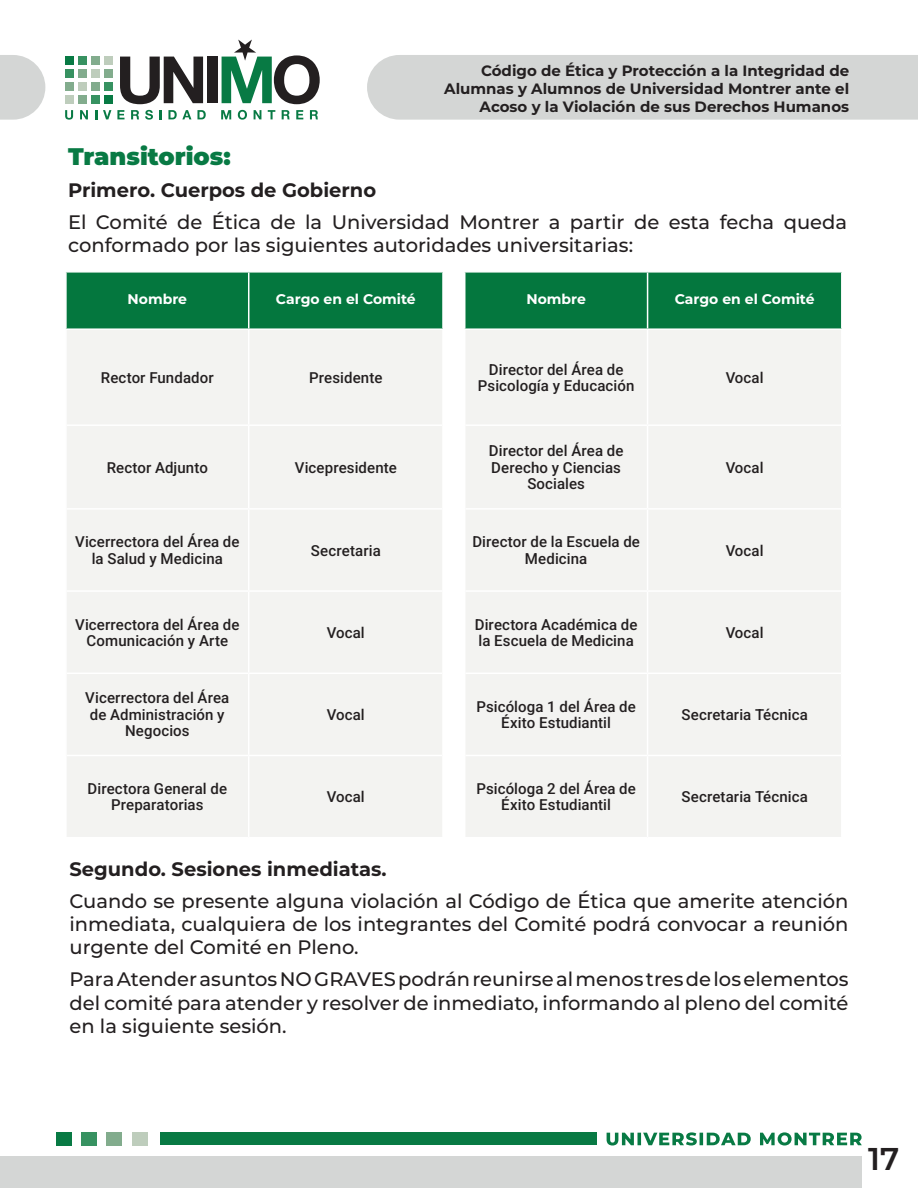
<style>
.page{position:relative;width:918px;height:1188px;background:#fff}
.page>*{position:absolute;margin:0;border:0;box-sizing:border-box;transform-origin:0 0}
.t1{font:600 31.5px "Montserrat";color:#231f20}
.t2{font:900 24px "Montserrat";color:#087a44}
.t3{font:500 19.5px/23.4px "Montserrat";color:#231f20;text-align:justify}
.t4{font:700 19.5px "Montserrat";color:#231f20}
.Subcabeza{font:15px/16.5px "Roboto";letter-spacing:.005em;color:#231f20;text-align:center}
.t5{font:700 15px/18px "Montserrat";color:#231f20;text-align:right}
.Info_Button_Rollover_Text{font:700 13.95px "Montserrat";color:#fff}
</style>
<div class="page">
<svg style="left:0;top:55px;width:45px;height:65px;background:#dadcdb"></svg>
<div style="left:367px;top:55px;width:551px;height:65px;background:#d4d6d5"></div>
<div style="left:160px;top:1132px;width:437px;height:13px;background:#087a44"></div>
<div style="left:56px;top:1132px;width:16px;height:14px;background:#087a44"></div>
<div style="left:81px;top:1132px;width:16px;height:14px;background:#379261"></div>
<div style="left:106px;top:1132px;width:16px;height:14px;background:#82ac8d"></div>
<div style="left:132px;top:1132px;width:16px;height:14px;background:#becdbc"></div>
<svg style="left:607px;top:1132px;width:255px;height:14px"></svg>
<div style="left:65px;top:56px;width:8px;height:9px;background:#087a44"></div>
<div style="left:78px;top:56px;width:8px;height:9px;background:#379261"></div>
<div style="left:91px;top:56px;width:8px;height:9px;background:#82ac8d"></div>
<div style="left:104px;top:56px;width:8px;height:9px;background:#becdbc"></div>
<div style="left:65px;top:70px;width:8px;height:8px;background:#379261"></div>
<div style="left:78px;top:70px;width:8px;height:8px;background:#82ac8d"></div>
<div style="left:91px;top:70px;width:8px;height:8px;background:#becdbc"></div>
<div style="left:104px;top:70px;width:8px;height:8px;background:#82ac8d"></div>
<div style="left:65px;top:83px;width:8px;height:8px;background:#82ac8d"></div>
<div style="left:78px;top:83px;width:8px;height:8px;background:#becdbc"></div>
<div style="left:91px;top:83px;width:8px;height:8px;background:#82ac8d"></div>
<div style="left:104px;top:83px;width:8px;height:8px;background:#379261"></div>
<div style="left:65px;top:96px;width:8px;height:8px;background:#becdbc"></div>
<div style="left:78px;top:96px;width:8px;height:8px;background:#82ac8d"></div>
<div style="left:91px;top:96px;width:8px;height:8px;background:#379261"></div>
<div style="left:104px;top:96px;width:8px;height:8px;background:#087a44"></div>
<svg style="left:120px;top:57px;width:83px;height:47px"></svg>
<div style="left:207px;top:57px;width:10px;height:46px;background:#231f20"></div>
<svg style="left:65px;top:110px;width:8px;height:10px"></svg>
<svg style="left:80px;top:110px;width:8px;height:9px"></svg>
<svg style="left:95px;top:110px;width:16px;height:9px"></svg>
<svg style="left:117px;top:110px;width:8px;height:9px"></svg>
<svg style="left:131px;top:110px;width:8px;height:9px"></svg>
<svg style="left:145px;top:110px;width:8px;height:10px"></svg>
<svg style="left:159px;top:110px;width:3px;height:9px"></svg>
<svg style="left:168px;top:110px;width:23px;height:9px"></svg>
<svg style="left:197px;top:110px;width:9px;height:9px"></svg>
<svg style="left:221px;top:110px;width:10px;height:9px"></svg>
<svg style="left:238px;top:110px;width:9px;height:10px"></svg>
<svg style="left:254px;top:110px;width:7px;height:9px"></svg>
<svg style="left:268px;top:110px;width:7px;height:9px"></svg>
<svg style="left:282px;top:110px;width:8px;height:9px"></svg>
<svg style="left:296px;top:110px;width:7px;height:9px"></svg>
<svg style="left:310px;top:110px;width:8px;height:9px"></svg>
<svg style="left:222px;top:40px;width:98px;height:64px"></svg>
<div style="left:0;top:1157px;width:862px;height:31px;background:#d4d6d5"></div>
<div style="left:67px;top:273px;width:375px;height:55px;background:#04773e"></div>
<div style="left:67px;top:330px;width:375px;height:178px;background:#f3f3f1"></div>
<div style="left:67px;top:510px;width:375px;height:245px;background:#f3f3f1"></div>
<div style="left:66px;top:755px;width:183px;height:83px;background:#f3f3f1"></div>
<div style="left:249px;top:755px;width:194px;height:83px;background:#f3f3f1"></div>
<hr style="left:248px;top:273px;width:1px;height:55px;background:#fff">
<hr style="left:67px;top:424px;width:182px;height:2px;background:#fff">
<hr style="left:249px;top:424px;width:193px;height:2px;background:#fff">
<hr style="left:67px;top:590px;width:182px;height:2px;background:#fff">
<hr style="left:249px;top:590px;width:193px;height:2px;background:#fff">
<hr style="left:67px;top:673px;width:182px;height:1px;background:#fff">
<hr style="left:249px;top:673px;width:193px;height:1px;background:#fff">
<hr style="left:67px;top:755px;width:182px;height:1px;background:#fff">
<hr style="left:249px;top:755px;width:193px;height:1px;background:#fff">
<hr style="left:65px;top:837px;width:184px;height:1px;background:#fff">
<hr style="left:249px;top:837px;width:195px;height:1px;background:#fff">
<hr style="left:248px;top:330px;width:1px;height:94px;background:#fff">
<hr style="left:248px;top:426px;width:1px;height:82px;background:#fff">
<hr style="left:248px;top:510px;width:1px;height:80px;background:#fff">
<hr style="left:248px;top:592px;width:1px;height:81px;background:#fff">
<hr style="left:248px;top:674px;width:1px;height:81px;background:#fff">
<hr style="left:65px;top:755px;width:2px;height:82px;background:#fff">
<hr style="left:248px;top:756px;width:1px;height:81px;background:#fff">
<hr style="left:442px;top:755px;width:2px;height:82px;background:#fff">
<div style="left:465px;top:273px;width:376px;height:55px;background:#04773e"></div>
<div style="left:466px;top:330px;width:375px;height:178px;background:#f3f3f1"></div>
<div style="left:466px;top:510px;width:375px;height:327px;background:#f3f3f1"></div>
<div style="left:466px;top:592px;width:181px;height:163px;background:#f3f3f1"></div>
<div style="left:465px;top:755px;width:183px;height:83px;background:#f3f3f1"></div>
<hr style="left:647px;top:273px;width:1px;height:55px;background:#fff">
<hr style="left:465px;top:424px;width:183px;height:2px;background:#fff">
<hr style="left:648px;top:424px;width:193px;height:2px;background:#fff">
<hr style="left:465px;top:590px;width:183px;height:2px;background:#fff">
<hr style="left:648px;top:590px;width:193px;height:2px;background:#fff">
<hr style="left:465px;top:673px;width:183px;height:1px;background:#fff">
<hr style="left:648px;top:673px;width:193px;height:1px;background:#fff">
<hr style="left:465px;top:755px;width:183px;height:1px;background:#fff">
<hr style="left:648px;top:755px;width:193px;height:1px;background:#fff">
<hr style="left:464px;top:837px;width:184px;height:1px;background:#fff">
<hr style="left:647px;top:330px;width:1px;height:94px;background:#fff">
<hr style="left:647px;top:426px;width:1px;height:82px;background:#fff">
<hr style="left:647px;top:510px;width:1px;height:80px;background:#fff">
<hr style="left:647px;top:592px;width:1px;height:81px;background:#fff">
<hr style="left:647px;top:674px;width:1px;height:81px;background:#fff">
<hr style="left:647px;top:756px;width:1px;height:81px;background:#fff">
<p class="t5" style="left:444px;top:61px;width:407px">Código de Ética y Protección a la Integridad de<br>Alumnas y Alumnos de Universidad Montrer ante el<br>Acoso y la Violación de sus Derechos Humanos</p>
<p class="t2" style="left:68px;top:139px;width:164px">Transitorios:</p>
<p class="t4" style="left:68px;top:176px;width:310px">Primero. Cuerpos de Gobierno</p>
<p class="t3" style="left:68px;top:210px;width:781px">El Comité de Ética de la Universidad Montrer a partir de esta fecha queda conformado por las siguientes autoridades universitarias:</p>
<p class="Info_Button_Rollover_Text" style="left:128px;top:289px;width:61px">Nombre</p>
<p class="Info_Button_Rollover_Text" style="left:276px;top:289px;width:141px">Cargo en el Comité</p>
<p class="Info_Button_Rollover_Text" style="left:526px;top:289px;width:61px">Nombre</p>
<p class="Info_Button_Rollover_Text" style="left:675px;top:289px;width:141px">Cargo en el Comité</p>
<p class="Subcabeza" style="left:101px;top:369px;width:114px">Rector Fundador</p>
<p class="Subcabeza" style="left:309px;top:369px;width:75px">Presidente</p>
<p class="Subcabeza" style="left:107px;top:459px;width:103px">Rector Adjunto</p>
<p class="Subcabeza" style="left:295px;top:459px;width:104px">Vicepresidente</p>
<p class="Subcabeza" style="left:75px;top:533px;width:166px">Vicerrectora del Área de la Salud y Medicina</p>
<p class="Subcabeza" style="left:311px;top:541px;width:71px">Secretaria</p>
<p class="Subcabeza" style="left:75px;top:615px;width:166px">Vicerrectora del Área de<br>Comunicación y Arte</p>
<p class="Subcabeza" style="left:327px;top:624px;width:39px">Vocal</p>
<p class="Subcabeza" style="left:85px;top:689px;width:146px">Vicerrectora del Área de Administración y<br>Negocios</p>
<p class="Subcabeza" style="left:327px;top:706px;width:39px">Vocal</p>
<p class="Subcabeza" style="left:88px;top:780px;width:141px">Directora General de<br>Preparatorias</p>
<p class="Subcabeza" style="left:327px;top:788px;width:39px">Vocal</p>
<p class="Subcabeza" style="left:478px;top:360px;width:158px">Director del Área de<br>Psicología y Educación</p>
<p class="Subcabeza" style="left:726px;top:369px;width:39px">Vocal</p>
<p class="Subcabeza" style="left:489px;top:442px;width:136px">Director del Área de<br>Derecho y Ciencias<br>Sociales</p>
<p class="Subcabeza" style="left:726px;top:459px;width:39px">Vocal</p>
<p class="Subcabeza" style="left:472px;top:533px;width:169px">Director de la Escuela de<br>Medicina</p>
<p class="Subcabeza" style="left:726px;top:541px;width:39px">Vocal</p>
<p class="Subcabeza" style="left:475px;top:615px;width:164px;text-align:left">Directora Académica de la Escuela de Medicina</p>
<p class="Subcabeza" style="left:726px;top:624px;width:39px">Vocal</p>
<p class="Subcabeza" style="left:476px;top:698px;width:161px">Psicóloga 1 del Área de<br>Éxito Estudiantil</p>
<p class="Subcabeza" style="left:682px;top:706px;width:128px">Secretaria Técnica</p>
<p class="Subcabeza" style="left:476px;top:780px;width:161px">Psicóloga 2 del Área de<br>Éxito Estudiantil</p>
<p class="Subcabeza" style="left:682px;top:788px;width:128px">Secretaria Técnica</p>
<p class="t4" style="left:69px;top:855px;width:319px">Segundo. Sesiones inmediatas.</p>
<p class="t3" style="left:69px;top:888px;width:781px">Cuando se presente alguna violación al Código de Ética que amerite atención inmediata, cualquiera de los integrantes del Comité podrá convocar a reunión urgente del Comité en Pleno.</p>
<p class="t3" style="left:69px;top:967px;width:781px">Para Atender asuntos NO GRAVES podrán reunirse al menos tres de los elementos del comité para atender y resolver de inmediato, informando al pleno del comité en la siguiente sesión.</p>
<h1 class="t1" style="left:868px;top:1136px;width:33px">17</h1>
</div>
